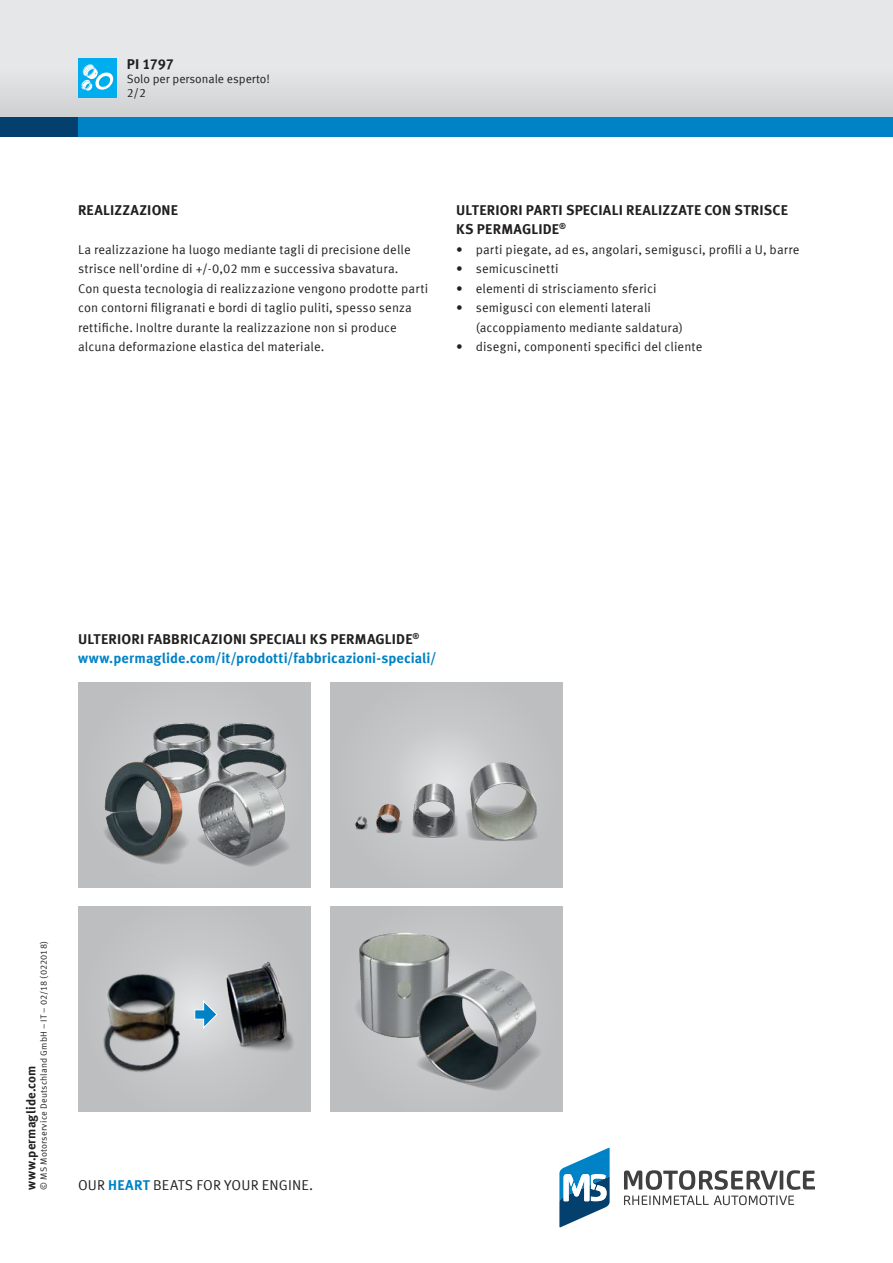
<style>
.page{position:relative;width:893px;height:1263px;background:#fff}
.page>*{position:absolute;margin:0;border:0;box-sizing:border-box;transform-origin:0 0}
.t1{font:700 14.25px/19.5px "Meta Offc Pro";letter-spacing:.01em;color:#221f1f}
.t2{font:700 14.25px "Meta Offc Pro";letter-spacing:.005em;color:#0082c7}
.t3{font:14.25px "Meta Offc Pro Norm";letter-spacing:.01em;color:#221f1f}
.t4{font:12.75px/19.5px "Meta Offc Pro Norm";letter-spacing:.01em;color:#221f1f}
.t5{font:700 12.75px "Meta Offc Pro";letter-spacing:.01em;color:#221f1f}
.t6{font:12px "Meta Offc Pro Norm";color:#221f1f}
.t7{font:9px "Meta Offc Pro Norm";letter-spacing:.02em;color:#221f1f}
.s1{font-family:"Meta Offc Pro";font-weight:700;color:#0082c7}
</style>
<div class="page">
<svg style="left:624px;top:1170px;width:191px;height:35px"></svg>
<svg style="left:559px;top:1148px;width:51px;height:79px"></svg>
<div style="left:0;top:0;width:893px;height:127px;background:#e6e7e8"></div>
<div style="left:0;top:68px;width:892px;height:49px;background:#dadbdd"></div>
<div style="left:0;top:117px;width:893px;height:19px;background:#03406e"></div>
<div style="left:78px;top:117px;width:815px;height:19px;background:#0082c7"></div>
<div style="left:78px;top:58px;width:39px;height:39px;background:#00adef"></div>
<svg style="left:81px;top:64px;width:33px;height:27px"></svg>
<img style="left:348px;top:758px;width:197px;height:98px">
<img style="left:348px;top:923px;width:159px;height:137px">
<img style="left:381px;top:947px;width:172px;height:155px">
<img style="left:133px;top:689px;width:162px;height:66px">
<img style="left:85px;top:745px;width:163px;height:131px">
<img style="left:143px;top:755px;width:168px;height:114px">
<svg style="left:198px;top:1000px;width:20px;height:29px"></svg>
<img style="left:90px;top:947px;width:108px;height:139px">
<img style="left:224px;top:953px;width:74px;height:107px">
<p class="t1" style="left:127px;top:56px;width:49px">PI 1797</p>
<p class="t6" style="left:127px;top:88px;width:21px">2/2</p>
<p class="t6" style="left:127px;top:74px;width:145px">Solo per personale esperto!</p>
<p class="t1" style="left:78px;top:201px;width:102px">REALIZZAZIONE</p>
<p class="t4" style="left:78px;top:239px;width:352px">La realizzazione ha luogo mediante tagli di precisione delle strisce nell'ordine di +/-0,02 mm e successiva sbavatura.<br>Con questa tecnologia di realizzazione vengono prodotte parti con contorni filigranati e bordi di taglio puliti, spesso senza rettifiche. Inoltre durante la realizzazione non si produce alcuna deformazione elastica del materiale.</p>
<p class="t1" style="left:456px;top:201px;width:333px">ULTERIORI PARTI SPECIALI REALIZZATE CON STRISCE<br>KS PERMAGLIDE<sup>®</sup></p>
<p class="t4" style="left:456px;top:240px;width:345px">• parti piegate, ad es, angolari, semigusci, profili a U, barre</p>
<p class="t4" style="left:456px;top:260px;width:104px">• semicuscinetti</p>
<p class="t4" style="left:456px;top:279px;width:202px">• elementi di strisciamento sferici</p>
<p class="t4" style="left:476px;top:299px;width:209px;text-indent:-19px">• semigusci con elementi laterali (accoppiamento mediante saldatura)</p>
<p class="t4" style="left:456px;top:338px;width:248px">• disegni, componenti specifici del cliente</p>
<p class="t1" style="left:78px;top:630px;width:343px">ULTERIORI FABBRICAZIONI SPECIALI KS PERMAGLIDE<sup>®</sup></p>
<p class="t2" style="left:78px;top:652px;width:360px">www.permaglide.com/it/prodotti/fabbricazioni-speciali/</p>
<p class="t7" style="left:40px;top:1189px;width:250px;rotate:-90deg">© MS Motorservice Deutschland GmbH – IT – 02/18 (022018)</p>
<p class="t5" style="left:26px;top:1189px;width:125px;rotate:-90deg">www.permaglide.com</p>
<p class="t3" style="left:78px;top:1178px;width:237px">OUR <span class="s1">HEART</span> BEATS FOR YOUR ENGINE.</p>
</div>
